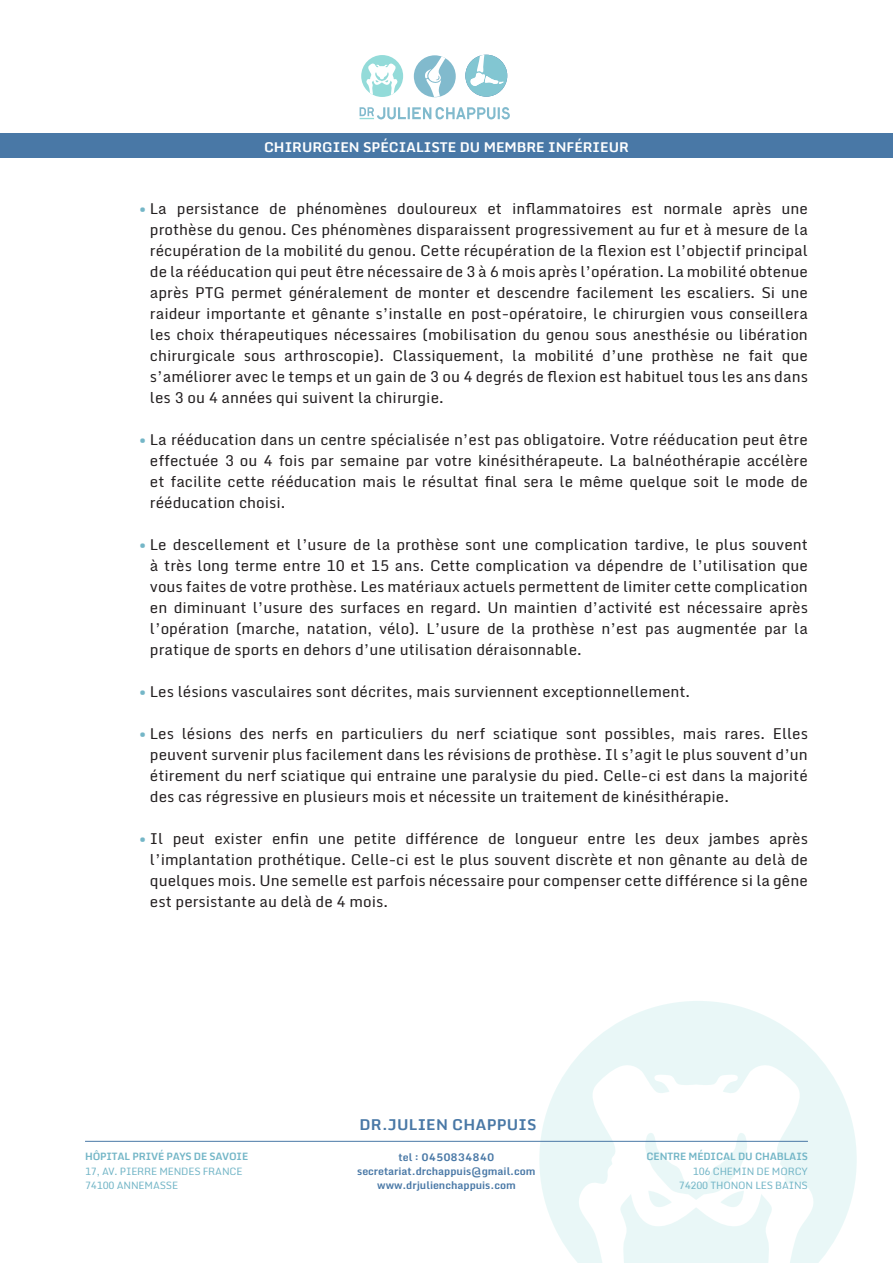
<style>
.page{position:relative;width:893px;height:1263px;background:#fff}
.page>*{position:absolute;margin:0;border:0;box-sizing:border-box;transform-origin:0 0}
.t1{font:15px/21px "Monda";color:#231f20;text-align:justify}
.t2{font:700 15px "Monda";letter-spacing:.015em;color:#4978a6}
.t3{font:700 13.5px "Monda";color:#fff}
.t4{font:700 10.5px/14.2px "Monda";color:#4978a6;text-align:center}
.t5{font:10.2px/14.2px "Monda";letter-spacing:-.015em;color:#74b6c7}
.t6{font:700 10.2px "Monda";letter-spacing:-.01em;color:#74b6c7;scale:.96 1}
.s1{color:#74b6c7}
</style>
<div class="page">
<svg style="left:539px;top:1001px;width:318px;height:262px;fill:#e9f7f7"></svg>
<svg style="left:576px;top:1063px;width:240px;height:200px"></svg>
<div style="left:0;top:133px;width:893px;height:24px;background:#4978a6"></div>
<svg style="left:360px;top:107px;width:150px;height:12px"></svg>
<div style="left:361px;top:55px;width:42px;height:42px;background:#93dbd9;border-radius:50%"></div>
<svg style="left:366px;top:63px;width:32px;height:34px"></svg>
<div style="left:465px;top:55px;width:42px;height:42px;background:#82c6d2;border-radius:50%"></div>
<svg style="left:470px;top:55px;width:34px;height:31px"></svg>
<div style="left:414px;top:55px;width:42px;height:42px;background:#81bacd;border-radius:50%"></div>
<svg style="left:425px;top:55px;width:23px;height:42px"></svg>
<hr style="left:85px;top:1141px;width:723px;height:1px;background:#4978a6">
<p class="t3" style="left:264px;top:136px;width:366px">CHIRURGIEN SPÉCIALISTE DU MEMBRE INFÉRIEUR</p>
<p class="t1" style="left:150px;top:198px;width:659px;text-indent:-11px"><span class="s1">•</span> La persistance de phénomènes douloureux et inflammatoires est normale après une prothèse du genou. Ces phénomènes disparaissent progressivement au fur et à mesure de la récupération de la mobilité du genou. Cette récupération de la flexion est l’objectif principal de la rééducation qui peut être nécessaire de 3 à 6 mois après l’opération. La mobilité obtenue après PTG permet généralement de monter et descendre facilement les escaliers. Si une raideur importante et gênante s’installe en post-opératoire, le chirurgien vous conseillera les choix thérapeutiques nécessaires (mobilisation du genou sous anesthésie ou libération chirurgicale sous arthroscopie). Classiquement, la mobilité d’une prothèse ne fait que s’améliorer avec le temps et un gain de 3 ou 4 degrés de flexion est habituel tous les ans dans les 3 ou 4 années qui suivent la chirurgie.</p>
<p class="t1" style="left:150px;top:429px;width:659px;text-indent:-11px"><span class="s1">•</span> La rééducation dans un centre spécialisée n’est pas obligatoire. Votre rééducation peut être effectuée 3 ou 4 fois par semaine par votre kinésithérapeute. La balnéothérapie accélère et facilite cette rééducation mais le résultat final sera le même quelque soit le mode de rééducation choisi.</p>
<p class="t1" style="left:150px;top:534px;width:659px;text-indent:-11px"><span class="s1">•</span> Le descellement et l’usure de la prothèse sont une complication tardive, le plus souvent à très long terme entre 10 et 15 ans. Cette complication va dépendre de l’utilisation que vous faites de votre prothèse. Les matériaux actuels permettent de limiter cette complication en diminuant l’usure des surfaces en regard. Un maintien d’activité est nécessaire après l’opération (marche, natation, vélo). L’usure de la prothèse n’est pas augmentée par la pratique de sports en dehors d’une utilisation déraisonnable.</p>
<p class="t1" style="left:139px;top:681px;width:553px"><span class="s1">•</span> Les lésions vasculaires sont décrites, mais surviennent exceptionnellement.</p>
<p class="t1" style="left:150px;top:723px;width:659px;text-indent:-11px"><span class="s1">•</span> Les lésions des nerfs en particuliers du nerf sciatique sont possibles, mais rares. Elles peuvent survenir plus facilement dans les révisions de prothèse. Il s’agit le plus souvent d’un étirement du nerf sciatique qui entraine une paralysie du pied. Celle-ci est dans la majorité des cas régressive en plusieurs mois et nécessite un traitement de kinésithérapie.</p>
<p class="t1" style="left:150px;top:828px;width:659px;text-indent:-11px"><span class="s1">•</span> Il peut exister enfin une petite différence de longueur entre les deux jambes après l’implantation prothétique. Celle-ci est le plus souvent discrète et non gênante au delà de quelques mois. Une semelle est parfois nécessaire pour compenser cette différence si la gêne est persistante au delà de 4 mois.</p>
<p class="t6" style="left:85px;top:1148px;width:171px">HÔPITAL PRIVÉ PAYS DE SAVOIE</p>
<p class="t5" style="left:85px;top:1164px;width:159px">17, AV. PIERRE MENDES FRANCE<br>74100 ANNEMASSE</p>
<p class="t2" style="left:359px;top:1112px;width:179px">DR.JULIEN CHAPPUIS</p>
<p class="t4" style="left:357px;top:1149px;width:180px">tel : 0450834840 secretariat.drchappuis@gmail.com www.drjulienchappuis.com</p>
<p class="t6" style="left:647px;top:1148px;width:170px">CENTRE MÉDICAL DU CHABLAIS</p>
<p class="t5" style="left:679px;top:1164px;width:131px;text-align:right">106 CHEMIN DE MORCY<br>74200 THONON LES BAINS</p>
</div>
